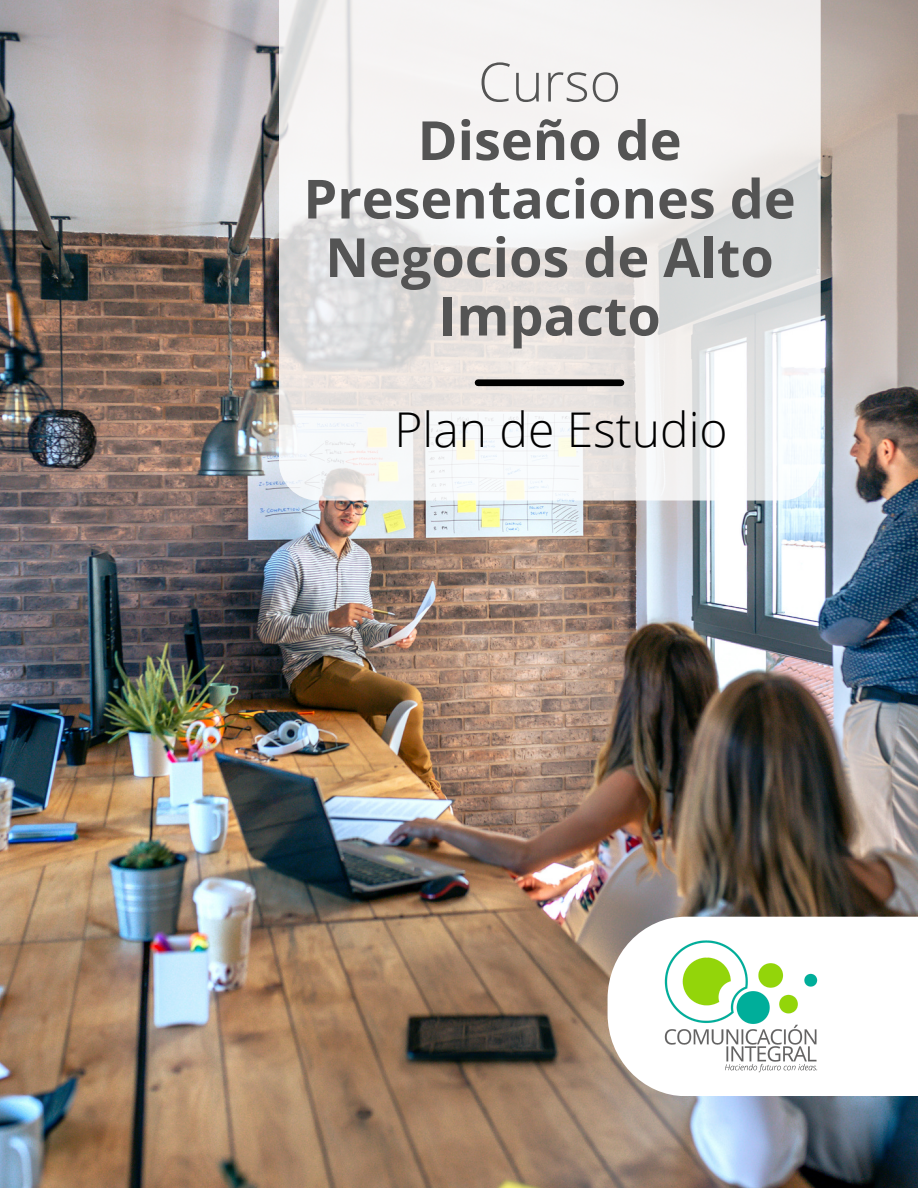
<style>
.page{position:relative;width:918px;height:1188px;background:#fff}
.page>*{position:absolute;margin:0;border:0;box-sizing:border-box;transform-origin:0 0}
.t1{font:700 54px/58.5px "Open Sans";color:#545454;text-align:center}
.t2{font:300 54px "Open Sans";color:#545454}
.t3{font:300 48px "Open Sans";color:#000}
</style>
<div class="page">
<img style="left:0;top:0;width:918px;height:1188px">
<div style="left:608px;top:917px;width:310px;height:179px;background:#fff"></div>
<img style="left:664px;top:940px;width:154px;height:133px">
<svg style="left:279px;top:0;width:542px;height:501px;fill:#f4f2f1"></svg>
<div style="left:478px;top:379px;width:143px;height:7px;background:#000"></div>
<p class="t2" style="left:478px;top:44px;width:145px">Curso</p>
<p class="t1" style="left:303px;top:110px;width:494px">Diseño de<br>Presentaciones de<br>Negocios de Alto<br>Impacto</p>
<p class="t3" style="left:395px;top:395px;width:335px">Plan de Estudio</p>
</div>
